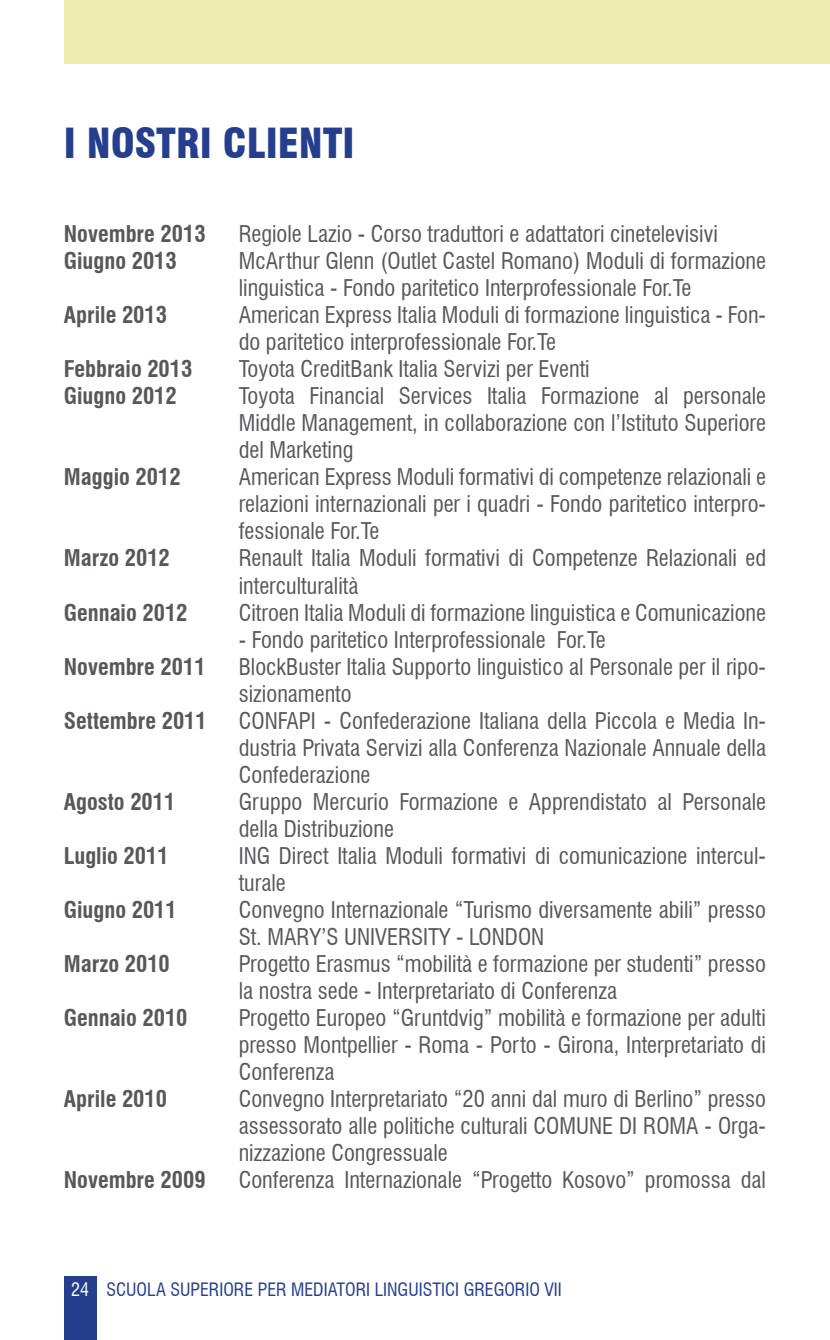
<style>
.page{position:relative;width:830px;height:1340px;background:#fff}
.page>*{position:absolute;margin:0;border:0;box-sizing:border-box;transform-origin:0 0}
.t1{font:900 condensed 40.5px "Swiss 721 BT";color:#253f8e}
.t2{font:condensed 22.5px/27px "Swiss 721 BT";color:#57585a}
.t3{font:700 condensed 22.5px/27px "Swiss 721 BT";color:#57585a}
.t4{font:condensed 18px "Swiss 721 BT";color:#253f8e}
.s1{color:#fff}
</style>
<div class="page">
<div style="left:64px;top:1276px;width:32px;height:63px;background:#253f8e"></div>
<div style="left:64px;top:0;width:765px;height:64px;background:#edecb1"></div>
<h1 class="t1" style="left:64px;top:119px;width:292px">I NOSTRI CLIENTI</h1>
<p class="t3" style="left:64px;top:221px;width:143px">Novembre 2013<br>Giugno 2013</p>
<p class="t3" style="left:64px;top:302px;width:105px">Aprile 2013</p>
<p class="t3" style="left:64px;top:356px;width:130px">Febbraio 2013<br>Giugno 2012</p>
<p class="t3" style="left:64px;top:464px;width:118px">Maggio 2012</p>
<p class="t3" style="left:64px;top:545px;width:107px">Marzo 2012</p>
<p class="t3" style="left:64px;top:599px;width:125px">Gennaio 2012</p>
<p class="t3" style="left:64px;top:653px;width:143px">Novembre 2011</p>
<p class="t3" style="left:64px;top:707px;width:144px">Settembre 2011</p>
<p class="t3" style="left:64px;top:788px;width:113px">Agosto 2011</p>
<p class="t3" style="left:64px;top:842px;width:106px">Luglio 2011</p>
<p class="t3" style="left:64px;top:896px;width:114px">Giugno 2011</p>
<p class="t3" style="left:64px;top:950px;width:107px">Marzo 2010</p>
<p class="t3" style="left:64px;top:1004px;width:125px">Gennaio 2010</p>
<p class="t3" style="left:64px;top:1085px;width:105px">Aprile 2010</p>
<p class="t3" style="left:64px;top:1166px;width:143px">Novembre 2009</p>
<p class="t2" style="left:239px;top:221px;width:528px">Regiole Lazio - Corso traduttori e adattatori cinetelevisivi McArthur Glenn (Outlet Castel Romano) Moduli di formazione linguistica - Fondo paritetico Interprofessionale For.Te American Express Italia Moduli di formazione linguistica - Fon&shy;do paritetico interprofessionale For.Te<br>Toyota CreditBank Italia Servizi per Eventi<br>Toyota Financial Services Italia Formazione al personale Middle Management, in collaborazione con l’Istituto Superiore del Marketing<br>American Express Moduli formativi di competenze relazionali e relazioni internazionali per i quadri - Fondo paritetico interpro&shy;fessionale For.Te<br>Renault Italia Moduli formativi di Competenze Relazionali ed interculturalità<br>Citroen Italia Moduli di formazione linguistica e Comunicazione</p>
<p class="t2" style="left:238px;top:626px;width:528px">- Fondo paritetico Interprofessionale For.Te<br>BlockBuster Italia Supporto linguistico al Personale per il ripo&shy;sizionamento<br>CONFAPI - Confederazione Italiana della Piccola e Media In&shy;dustria Privata Servizi alla Conferenza Nazionale Annuale della Confederazione<br>Gruppo Mercurio Formazione e Apprendistato al Personale della Distribuzione<br>ING Direct Italia Moduli formativi di comunicazione intercul&shy;turale<br>Convegno Internazionale “Turismo diversamente abili” presso St. MARY’S UNIVERSITY - LONDON<br>Progetto Erasmus “mobilità e formazione per studenti” presso la nostra sede - Interpretariato di Conferenza<br>Progetto Europeo “Gruntdvig” mobilità e formazione per adulti presso Montpellier - Roma - Porto - Girona, Interpretariato di Conferenza<br>Convegno Interpretariato “20 anni dal muro di Berlino” presso assessorato alle politiche culturali COMUNE DI ROMA - Orga&shy;nizzazione Congressuale<br>Conferenza Internazionale “Progetto Kosovo” promossa dal</p>
<p class="t4" style="left:71px;top:1278px;width:492px"><span class="s1">24</span> SCUOLA SUPERIORE PER MEDIATORI LINGUISTICI GREGORIO VII</p>
</div>
